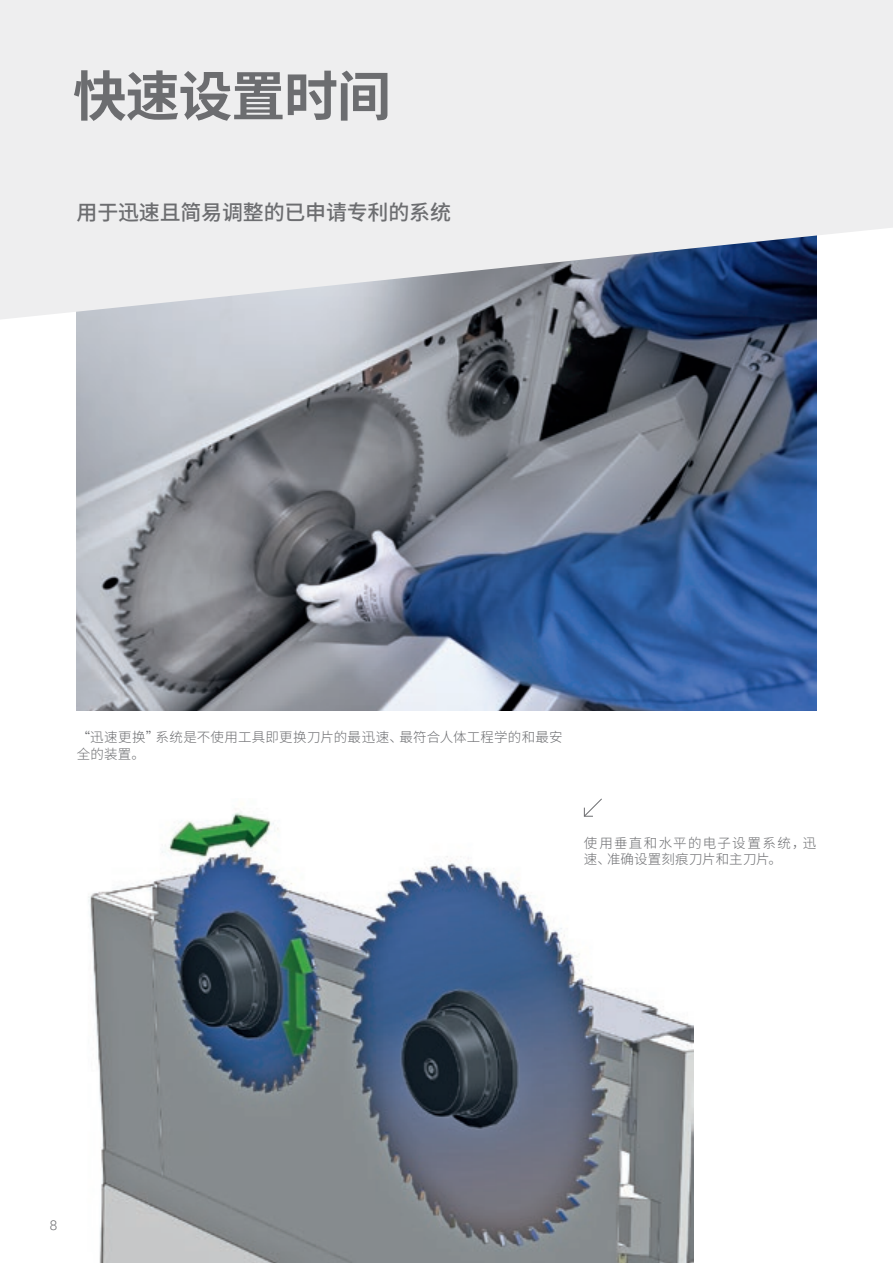
<style>
.page{position:relative;width:893px;height:1263px;background:#fff}
.page>*{position:absolute;margin:0;border:0;box-sizing:border-box;transform-origin:0 0}
._1_TITOLO_GRIGIO{font:700 54px "Noto Sans CJ Ksc";letter-spacing:-.02em;color:#6c6d70}
.t1{font:500 21px "Noto Sans CJ Ksc";letter-spacing:-.01em;color:#6c6d70}
.t2{font:300 13.5px/16.2px "Noto Sans CJ Ksc";letter-spacing:.02em;color:#6c6d70}
.t3{font:300 13.5px/16.2px "Noto Sans CJ Ksc";letter-spacing:.07em;color:#6c6d70}
.t4{font:300 13.5px "Roboto";color:#6c6d70}
</style>
<div class="page">
<img style="left:77px;top:320px;width:739px;height:391px">
<svg style="left:0;top:0;width:893px;height:320px;background:#dddfe3"></svg>
<img style="left:88px;top:811px;width:606px;height:452px">
<svg style="left:583px;top:798px;width:20px;height:19px"></svg>
<p class="_1_TITOLO_GRIGIO" style="left:73px;top:66px;width:320px">快速设置时间</p>
<p class="t1" style="left:77px;top:200px;width:376px">用于迅速且简易调整的已申请专利的系统</p>
<p class="t2" style="left:77px;top:730px;width:487px">“迅速更换”系统是不使用工具即更换刀片的最迅速、最符合人体工程学的和最安全的装置。</p>
<p class="t3" style="left:584px;top:835px;width:234px">使用垂直和水平的电子设置系统，迅速、准确设置刻痕刀片和主刀片。</p>
<p class="t4" style="left:50px;top:1215px;width:9px">8</p>
</div>
